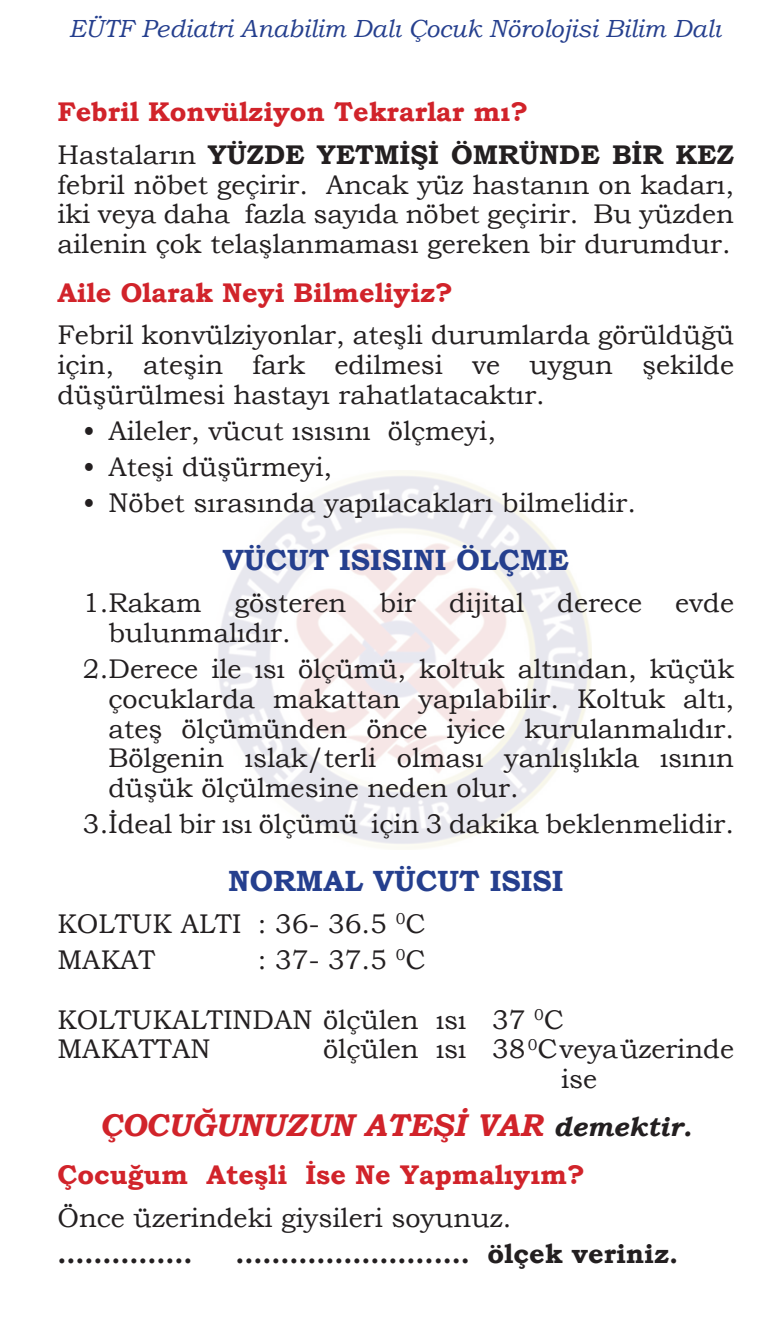
<style>
.page{position:relative;width:766px;height:1340px;background:#fff}
.page>*{position:absolute;margin:0;border:0;box-sizing:border-box;transform-origin:0 0}
.t1{font:italic 700 31.5px "Bookman Old Style";color:#d1232a}
.t2{font:700 29.25px "Bookman Old Style";color:#253f8e}
.t3{font:27px/29.7px "Bookman Old Style";color:#231f20;text-align:justify}
.t4{font:700 27px "Bookman Old Style";color:#d1232a}
.t5{font:700 27px "Bookman Old Style";color:#231f20}
.t6{font:italic 24.75px "Bookman Old Style";color:#253f8e}
.s1{font-weight:700}
.s2{font-size:27px;color:#231f20}
</style>
<div class="page">
<img style="left:218px;top:470px;width:373px;height:379px">
<p class="t6" style="left:69px;top:12px;width:653px">EÜTF Pediatri Anabilim Dalı Çocuk Nörolojisi Bilim Dalı</p>
<p class="t4" style="left:57px;top:93px;width:472px">Febril Konvülziyon Tekrarlar mı?</p>
<p class="t3" style="left:57px;top:140px;width:678px">Hastaların <span class="s1">YÜZDE YETMİŞİ ÖMRÜNDE BİR KEZ </span>febril nöbet geçirir. Ancak yüz hastanın on kadarı, iki veya daha fazla sayıda nöbet geçirir. Bu yüzden ailenin çok telaşlanmaması gereken bir durumdur.</p>
<p class="t4" style="left:57px;top:273px;width:397px">Aile Olarak Neyi Bilmeliyiz?</p>
<p class="t3" style="left:57px;top:320px;width:678px">Febril konvülziyonlar, ateşli durumlarda görüldüğü için, ateşin fark edilmesi ve uygun şekilde düşürülmesi hastayı rahatlatacaktır.</p>
<p class="t3" style="left:83px;top:416px;width:414px">• Aileler, vücut ısısını ölçmeyi,</p>
<p class="t3" style="left:83px;top:452px;width:251px">• Ateşi düşürmeyi,</p>
<p class="t3" style="left:83px;top:488px;width:554px">• Nöbet sırasında yapılacakları bilmelidir.</p>
<p class="t2" style="left:223px;top:538px;width:347px">VÜCUT ISISINI ÖLÇME</p>
<p class="t3" style="left:108px;top:588px;width:627px;text-indent:-26px">1.Rakam gösteren bir dijital derece evde bulunmalıdır.</p>
<p class="t3" style="left:108px;top:654px;width:627px;text-indent:-26px">2.Derece ile ısı ölçümü, koltuk altından, küçük çocuklarda makattan yapılabilir. Koltuk altı, ateş ölçümünden önce iyice kurulanmalıdır.<br>Bölgenin ıslak/terli olması yanlışlıkla ısının düşük ölçülmesine neden olur.</p>
<p class="t3" style="left:83px;top:809px;width:652px">3.İdeal bir ısı ölçümü için 3 dakika beklenmelidir.</p>
<p class="t2" style="left:228px;top:859px;width:337px">NORMAL VÜCUT ISISI</p>
<p class="t3" style="left:57px;top:909px;width:369px">KOLTUK ALTI : 36- 36.5 <sup>0</sup>C</p>
<p class="t3" style="left:57px;top:945px;width:99px">MAKAT</p>
<p class="t3" style="left:258px;top:945px;width:169px">: 37- 37.5 <sup>0</sup>C</p>
<p class="t3" style="left:57px;top:1004px;width:508px">KOLTUKALTINDAN ölçülen ısı 37 <sup>0</sup>C</p>
<p class="t3" style="left:57px;top:1034px;width:154px">MAKATTAN</p>
<p class="t3" style="left:561px;top:1034px;width:174px;text-indent:-238px">ölçülen ısı 38 <sup>0</sup>C veya üzerinde ise</p>
<p class="t1" style="left:100px;top:1101px;width:593px">ÇOCUĞUNUZUN ATEŞİ VAR <span class="s2">demektir.</span></p>
<p class="t4" style="left:57px;top:1155px;width:529px">Çocuğum Ateşli İse Ne Yapmalıyım?</p>
<p class="t3" style="left:57px;top:1202px;width:455px">Önce üzerindeki giysileri soyunuz.</p>
<p class="t5" style="left:57px;top:1234px;width:137px">……………</p>
<p class="t5" style="left:235px;top:1234px;width:444px">…………………..… ölçek veriniz.</p>
</div>
